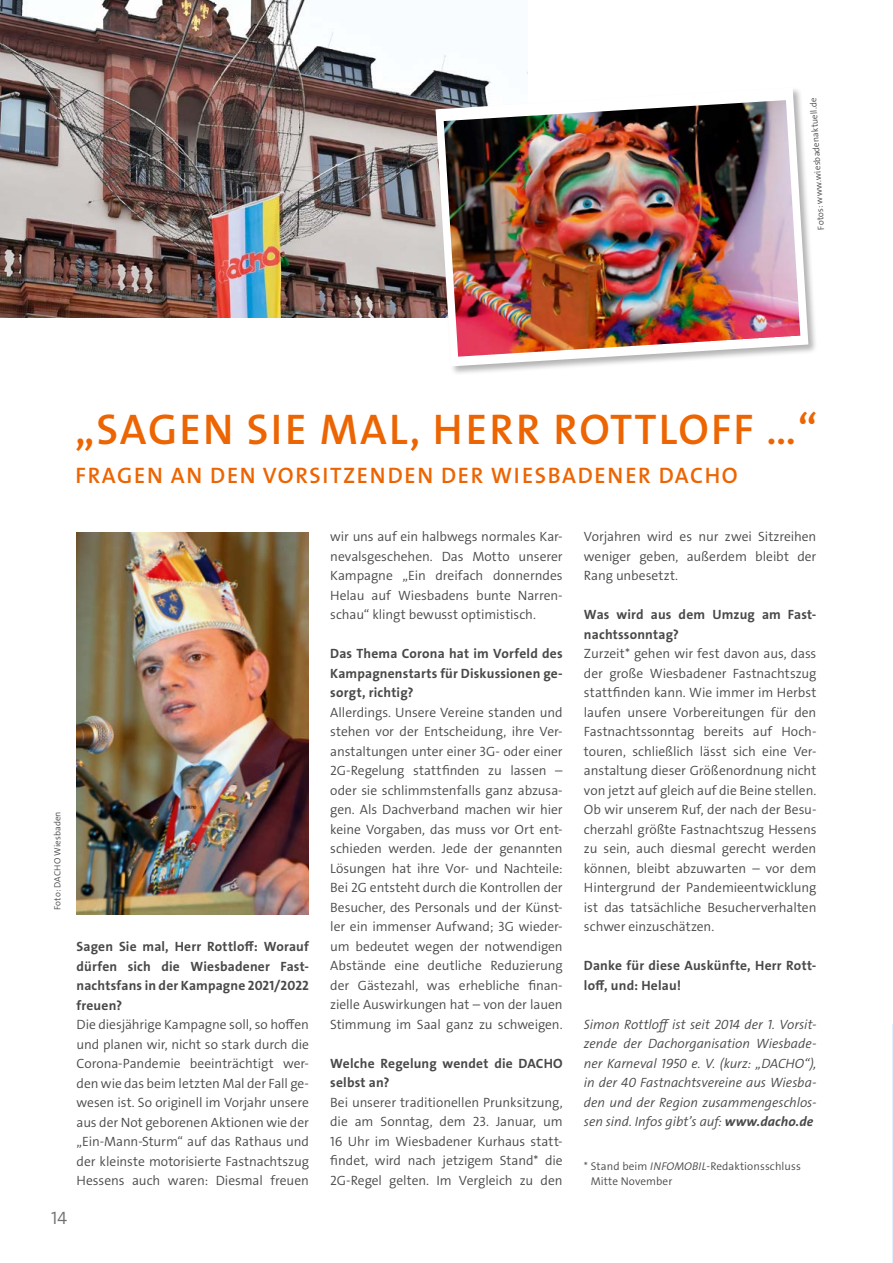
<style>
.page{position:relative;width:893px;height:1263px;background:#fff}
.page>*{position:absolute;margin:0;border:0;box-sizing:border-box;transform-origin:0 0}
.t1{font:43.2px "The Sans LP6 Se Bld";letter-spacing:.05em;color:#ec6502}
.t2{font:22.5px "The Sans LP6 Se Bld";letter-spacing:.075em;color:#ec6502}
.t3{font:18px "The Sans LP4 Se Lig";color:#6f6f6e}
.t4{font:13.5px/19.5px "The Sans LP4 Se Lig";letter-spacing:-.005em;color:#494948;text-align:justify}
.t5{font:13.5px/19.5px "The Sans LP7 Bld";letter-spacing:.015em;color:#494948}
.t6{font:13.5px/19.5px "The Sans LP4 Se Lig IT";letter-spacing:-.005em;color:#494948;text-align:justify}
.t7{font:11.25px/15px "The Sans LP4 Se Lig";letter-spacing:.01em;color:#494948}
.t8{font:9px "The Sans LP4 Se Lig";letter-spacing:.01em;color:#494948}
.s1{font-family:"The Sans LP7 Bld IT"}
.s2{font-family:"The Sans LP4 Se Lig IT"}
</style>
<div class="page">
<img style="left:0;top:0;width:491px;height:318px">
<div style="left:434px;top:86px;width:384px;height:290px;background:#000;opacity:.3"></div>
<img style="left:431px;top:83px;width:381px;height:287px">
<img style="left:77px;top:532px;width:232px;height:382px">
<p class="t8" style="left:816px;top:230px;width:134px;rotate:-94deg">Fotos: www.wiesbadenaktuell.de</p>
<h1 class="t1" style="left:75px;top:402px;width:744px">„SAGEN SIE MAL, HERR ROTTLOFF …“</h1>
<h2 class="t2" style="left:76px;top:461px;width:664px">FRAGEN AN DEN VORSITZENDEN DER WIESBADENER DACHO</h2>
<p class="t8" style="left:52px;top:910px;width:100px;rotate:-90deg">Foto: DACHO Wiesbaden</p>
<p class="t5" style="left:77px;top:937px;width:234px;text-align:justify">Sagen Sie mal, Herr Rottloff: Worauf dürfen sich die Wiesbadener Fast&shy;nachtsfans in der Kampagne 2021/2022 freuen?</p>
<p class="t4" style="left:77px;top:1015px;width:234px">Die diesjährige Kampagne soll, so hoffen und planen wir, nicht so stark durch die Corona-Pandemie beeinträchtigt wer&shy;den wie das beim letzten Mal der Fall ge&shy;wesen ist. So originell im Vorjahr unsere aus der Not geborenen Aktionen wie der „Ein-Mann-Sturm“ auf das Rathaus und der kleinste motorisierte Fastnachtszug Hessens auch waren: Diesmal freuen</p>
<h3 class="t3" style="left:51px;top:1206px;width:18px">14</h3>
<p class="t4" style="left:330px;top:527px;width:234px">wir uns auf ein halbwegs normales Kar&shy;nevalsgeschehen. Das Motto unserer Kampagne „Ein dreifach donnerndes Helau auf Wiesbadens bunte Narren&shy;schau“ klingt bewusst optimistisch.</p>
<p class="t5" style="left:330px;top:644px;width:234px;text-align:justify">Das Thema Corona hat im Vorfeld des Kampagnenstarts für Diskussionen ge&shy;sorgt, richtig?</p>
<p class="t4" style="left:330px;top:703px;width:234px">Allerdings. Unsere Vereine standen und stehen vor der Entscheidung, ihre Ver&shy;anstaltungen unter einer 3G- oder einer 2G-Regelung stattfinden zu lassen – oder sie schlimmstenfalls ganz abzusa&shy;gen. Als Dachverband machen wir hier keine Vorgaben, das muss vor Ort ent&shy;schieden werden. Jede der genannten Lösungen hat ihre Vor- und Nachteile:<br>Bei 2G entsteht durch die Kontrollen der Besucher, des Personals und der Künst&shy;ler ein immenser Aufwand; 3G wieder&shy;um bedeutet wegen der notwendigen Abstände eine deutliche Reduzierung der Gästezahl, was erhebliche finan&shy;zielle Auswirkungen hat – von der lauen Stimmung im Saal ganz zu schweigen.</p>
<p class="t5" style="left:330px;top:1054px;width:234px">Welche Regelung wendet die DACHO selbst an?</p>
<p class="t4" style="left:330px;top:1093px;width:234px">Bei unserer traditionellen Prunksitzung, die am Sonntag, dem 23. Januar, um 16 Uhr im Wiesbadener Kurhaus statt&shy;findet, wird nach jetzigem Stand* die 2G-Regel gelten. Im Vergleich zu den</p>
<p class="t4" style="left:584px;top:527px;width:234px">Vorjahren wird es nur zwei Sitzreihen weniger geben, außerdem bleibt der Rang unbesetzt.</p>
<p class="t5" style="left:584px;top:605px;width:234px">Was wird aus dem Umzug am Fast&shy;nachtssonntag?</p>
<p class="t4" style="left:584px;top:644px;width:234px">Zurzeit* gehen wir fest davon aus, dass der große Wiesbadener Fastnachtszug stattfinden kann. Wie immer im Herbst laufen unsere Vorbereitungen für den Fastnachtssonntag bereits auf Hoch&shy;touren, schließlich lässt sich eine Ver&shy;anstaltung dieser Größenordnung nicht von jetzt auf gleich auf die Beine stellen.<br>Ob wir unserem Ruf, der nach der Besu&shy;cherzahl größte Fastnachtszug Hessens zu sein, auch diesmal gerecht werden können, bleibt abzuwarten – vor dem Hintergrund der Pandemieentwicklung ist das tatsächliche Besucherverhalten schwer einzuschätzen.</p>
<p class="t5" style="left:584px;top:956px;width:234px">Danke für diese Auskünfte, Herr Rott&shy;loff, und: Helau!</p>
<p class="t6" style="left:584px;top:1015px;width:234px">Simon Rottloff ist seit 2014 der 1. Vorsit&shy;zende der Dachorganisation Wiesbade&shy;ner Karneval 1950 e. V. (kurz: „DACHO“), in der 40 Fastnachtsvereine aus Wiesba&shy;den und der Region zusammengeschlos&shy;sen sind. Infos gibt’s auf: <span class="s1">www.dacho.de</span></p>
<p class="t7" style="left:591px;top:1159px;width:212px;text-indent:-7px">* Stand beim <span class="s2">INFOMOBIL</span>-Redaktionsschluss<br>Mitte November</p>
</div>
